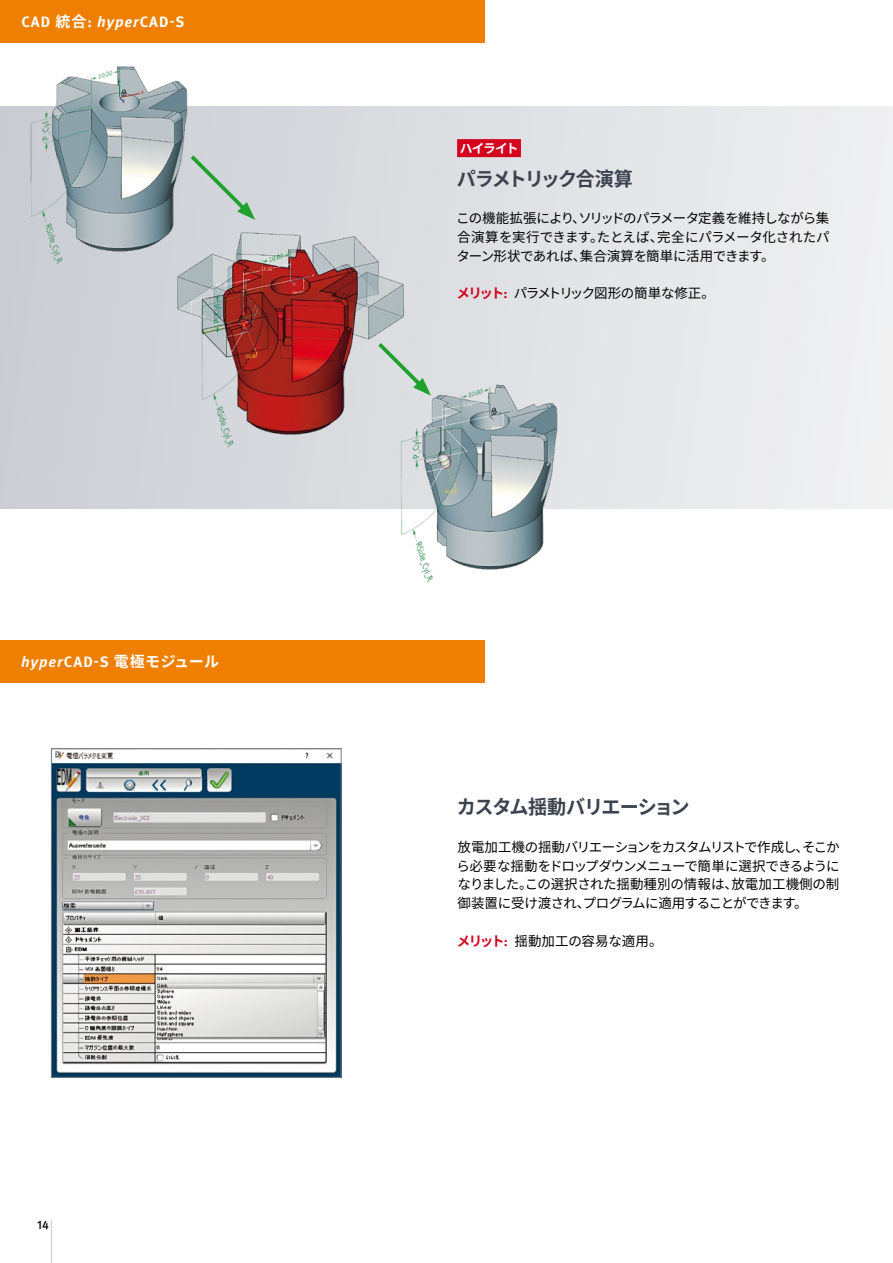
<style>
.page{position:relative;width:893px;height:1263px;background:#fff}
.page>*{position:absolute;margin:0;border:0;box-sizing:border-box;transform-origin:0 0}
.t1{font:700 19.5px "Noto Sans CJ Kjp";letter-spacing:-.055em;color:#3b434f}
.t2{font:700 19.5px "Noto Sans CJ Kjp";letter-spacing:-.095em;color:#3b434f}
.t3{font:700 15px "Noto Sans CJ Kjp";letter-spacing:.025em;color:#fff}
.t4{font:700 15px "Meta Pro";letter-spacing:.07em;color:#fff}
.t5{font:13.5px/18.8px "Noto Sans CJ Kjp";letter-spacing:-.02em;color:#000;text-align:justify}
.t6{font:13.5px "Noto Sans CJ Kjp";letter-spacing:-.045em;color:#000}
.t7{font:13.5px "Noto Sans CJ Kjp";color:#000}
.t8{font:700 12.75px "Noto Sans CJ Kjp";letter-spacing:-.09em;color:#fff}
.t9{font:500 12px "Meta Pro";color:#000}
.s1{font-family:"Noto Sans CJ Kjp"}
.s2{font-style:italic}
.s3{font-family:"Meta Pro";font-style:italic}
.s4{font-family:"Meta Pro"}
.s5{font-weight:700;color:#d4021d}
.s6{font-family:"Meta Pro";font-weight:700;color:#d4021d}
</style>
<div class="page">
<hr style="left:51px;top:1220px;width:1px;height:43px;background:#c5c9d0">
<div style="left:0;top:0;width:485px;height:43px;background:#ee7f00"></div>
<div style="left:0;top:106px;width:893px;height:402px;background:linear-gradient(to right,#cacdd3,#f0f0f2)"></div>
<img style="left:53px;top:750px;width:287px;height:326px">
<div style="left:51px;top:748px;width:291px;height:330px;border:1px solid #777c85"></div>
<div style="left:0;top:640px;width:485px;height:42px;background:#ee7f00"></div>
<img style="left:22px;top:66px;width:175px;height:200px">
<img style="left:168px;top:225px;width:239px;height:223px">
<img style="left:388px;top:375px;width:183px;height:208px">
<svg style="left:374px;top:339px;width:57px;height:57px;background:#c8d7cf"></svg>
<svg style="left:187px;top:151px;width:68px;height:69px;background:#c3d0cb"></svg>
<div style="left:457px;top:139px;width:64px;height:18px;background:#d4021d"></div>
<p class="t4" style="left:21px;top:13px;width:165px">CAD <span class="s1">統合</span>: <span class="s2">hyper</span>CAD-S</p>
<p class="t3" style="left:21px;top:653px;width:199px"><span class="s3">hyper</span><span class="s4">CAD-S</span> 電極モジュール</p>
<p class="t9" style="left:37px;top:1217px;width:13px">14</p>
<p class="t8" style="left:460px;top:141px;width:60px">ハイライト</p>
<h1 class="t2" style="left:457px;top:168px;width:178px">パラメトリック合演算</h1>
<p class="t5" style="left:456px;top:209px;width:375px">この機能拡張により、ソリッドのパラメータ定義を維持しながら集合演算を実行できます。たとえば、完全にパラメータ化されたパターン形状であれば、集合演算を簡単に活用できます。</p>
<p class="t6" style="left:456px;top:286px;width:260px"><span class="s5">メリット</span><span class="s6">:</span> パラメトリック図形の簡単な修正。</p>
<h1 class="t1" style="left:457px;top:796px;width:234px">カスタム揺動バリエーション</h1>
<p class="t5" style="left:456px;top:838px;width:385px">放電加工機の揺動バリエーションをカスタムリストで作成し、そこから必要な揺動をドロップダウンメニューで簡単に選択できるようになりました。この選択された揺動種別の情報は、放電加工機側の制御装置に受け渡され、プログラムに適用することができます。</p>
<p class="t7" style="left:457px;top:933px;width:207px"><span class="s5">メリット</span><span class="s6">:</span> 揺動加工の容易な適用。</p>
</div>
